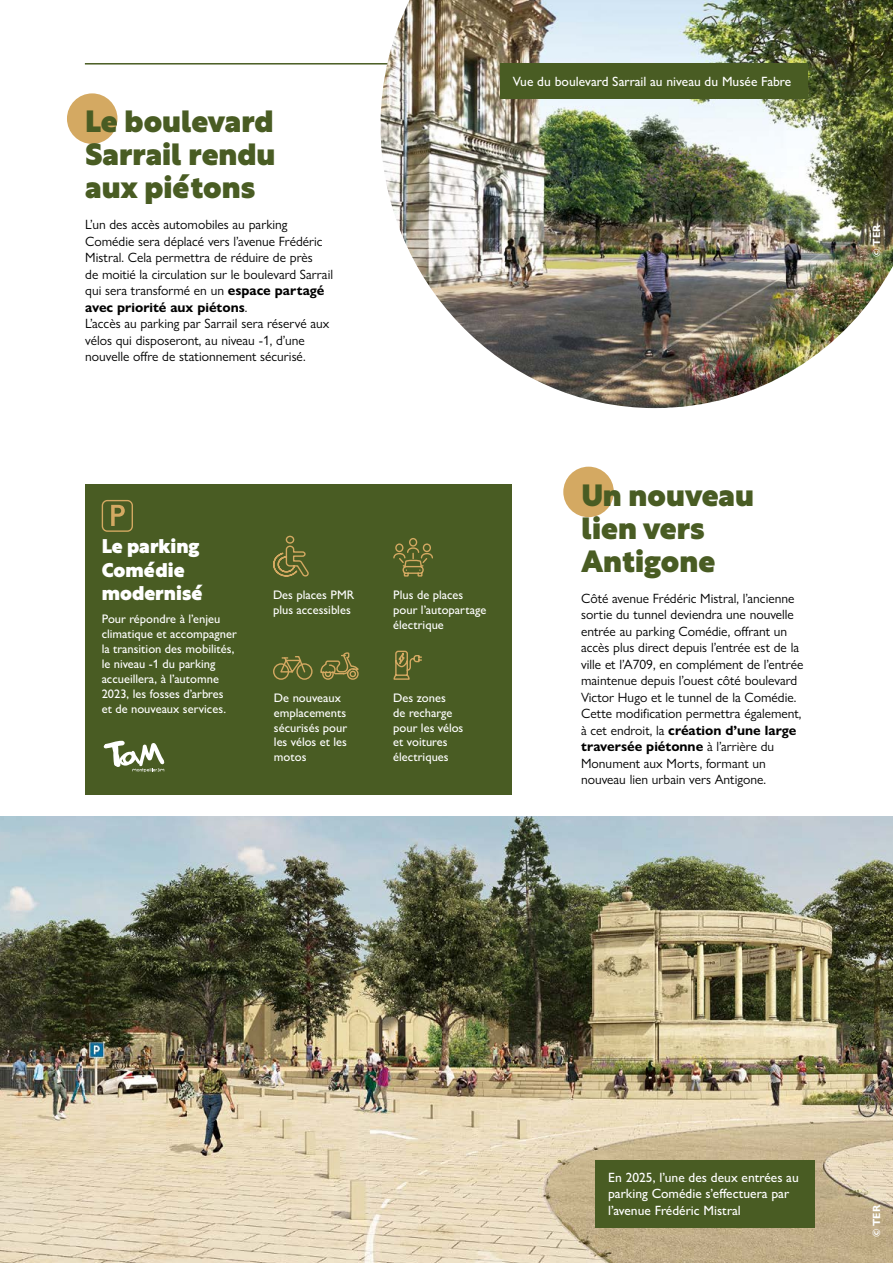
<style>
.page{position:relative;width:893px;height:1263px;background:#fff}
.page>*{position:absolute;margin:0;border:0;box-sizing:border-box;transform-origin:0 0}
.t1{font:900 30px/33px "Rustica";color:#495c23}
.t2{font:900 19.35px/23.5px "Rustica";color:#fff}
.t3{font:13.5px/16.5px "Gill Sans Nova";color:#000}
.t4{font:500 13.5px/16.2px "Gill Sans Nova";color:#fff}
.t5{font:500 12.45px/15px "Gill Sans Nova";color:#fff}
.t6{font:700 10.5px "Gill Sans Nova";color:#fff}
.s1{font-weight:700}
</style>
<div class="page">
<hr style="left:85px;top:63px;width:723px;height:2px;background:#495c23">
<div style="left:85px;top:484px;width:426px;height:311px;background:#495c23"></div>
<img style="left:0;top:816px;width:893px;height:447px">
<img style="left:380px;top:0;width:513px;height:408px">
<div style="left:563px;top:467px;width:51px;height:50px;background:#d4a962;border-radius:50%"></div>
<div style="left:67px;top:93px;width:50px;height:51px;background:#d4a962;border-radius:50%"></div>
<svg style="left:393px;top:650px;width:29px;height:30px"></svg>
<svg style="left:273px;top:535px;width:36px;height:42px"></svg>
<svg style="left:393px;top:538px;width:40px;height:39px"></svg>
<svg style="left:320px;top:652px;width:39px;height:28px"></svg>
<svg style="left:273px;top:656px;width:40px;height:24px"></svg>
<div style="left:500px;top:63px;width:308px;height:35px;background:#495c23"></div>
<div style="left:595px;top:1160px;width:220px;height:67px;background:#495c23"></div>
<svg style="left:103px;top:741px;width:61px;height:31px"></svg>
<div style="left:102px;top:500px;width:31px;height:32px;border:1px solid #d4a962;border-radius:5px"></div>
<svg style="left:111px;top:505px;width:14px;height:21px"></svg>
<h1 class="t1" style="left:85px;top:103px;width:192px;text-align:justify">Le boulevard Sarrail rendu aux piétons</h1>
<p class="t3" style="left:85px;top:216px;width:249px">L’un des accès automobiles au parking Comédie sera déplacé vers l’avenue Frédéric Mistral. Cela permettra de réduire de près<br>de moitié la circulation sur le boulevard Sarrail qui sera transformé en un <span class="s1">espace partagé avec priorité aux piétons</span>.<br>L’accès au parking par Sarrail sera réservé aux vélos qui disposeront, au niveau -1, d’une nouvelle offre de stationnement sécurisé.</p>
<p class="t4" style="left:513px;top:73px;width:280px">Vue du boulevard Sarrail au niveau du Musée Fabre</p>
<h2 class="t2" style="left:102px;top:533px;width:103px">Le parking<br>Comédie modernisé</h2>
<p class="t5" style="left:102px;top:611px;width:137px">Pour répondre à l’enjeu climatique et accompagner la transition des mobilités, le niveau -1 du parking accueillera, à l’automne<br>2023, les fosses d’arbres et de nouveaux services.</p>
<p class="t5" style="left:273px;top:587px;width:83px">Des places PMR plus accessibles</p>
<p class="t5" style="left:393px;top:587px;width:95px">Plus de places pour l’autopartage électrique</p>
<p class="t5" style="left:274px;top:690px;width:75px">De nouveaux emplacements sécurisés pour les vélos et les motos</p>
<p class="t5" style="left:393px;top:690px;width:72px">Des zones<br>de recharge pour les vélos et voitures électriques</p>
<h1 class="t1" style="left:582px;top:476px;width:174px">Un nouveau lien vers<br>Antigone</h1>
<p class="t3" style="left:581px;top:590px;width:224px">Côté avenue Frédéric Mistral, l’ancienne sortie du tunnel deviendra une nouvelle entrée au parking Comédie, offrant un accès plus direct depuis l’entrée est de la ville et l’A709, en complément de l’entrée maintenue depuis l’ouest côté boulevard Victor Hugo et le tunnel de la Comédie.<br>Cette modification permettra également, à cet endroit, la <span class="s1">création d’une large traversée piétonne</span> à l’arrière du Monument aux Morts, formant un nouveau lien urbain vers Antigone.</p>
<p class="t6" style="left:870px;top:257px;width:34px;rotate:-90deg">© TER</p>
<p class="t4" style="left:608px;top:1169px;width:192px">En 2025, l’une des deux entrées au parking Comédie s’effectuera par l’avenue Frédéric Mistral</p>
<p class="t6" style="left:870px;top:1237px;width:34px;rotate:-90deg">© TER</p>
</div>
